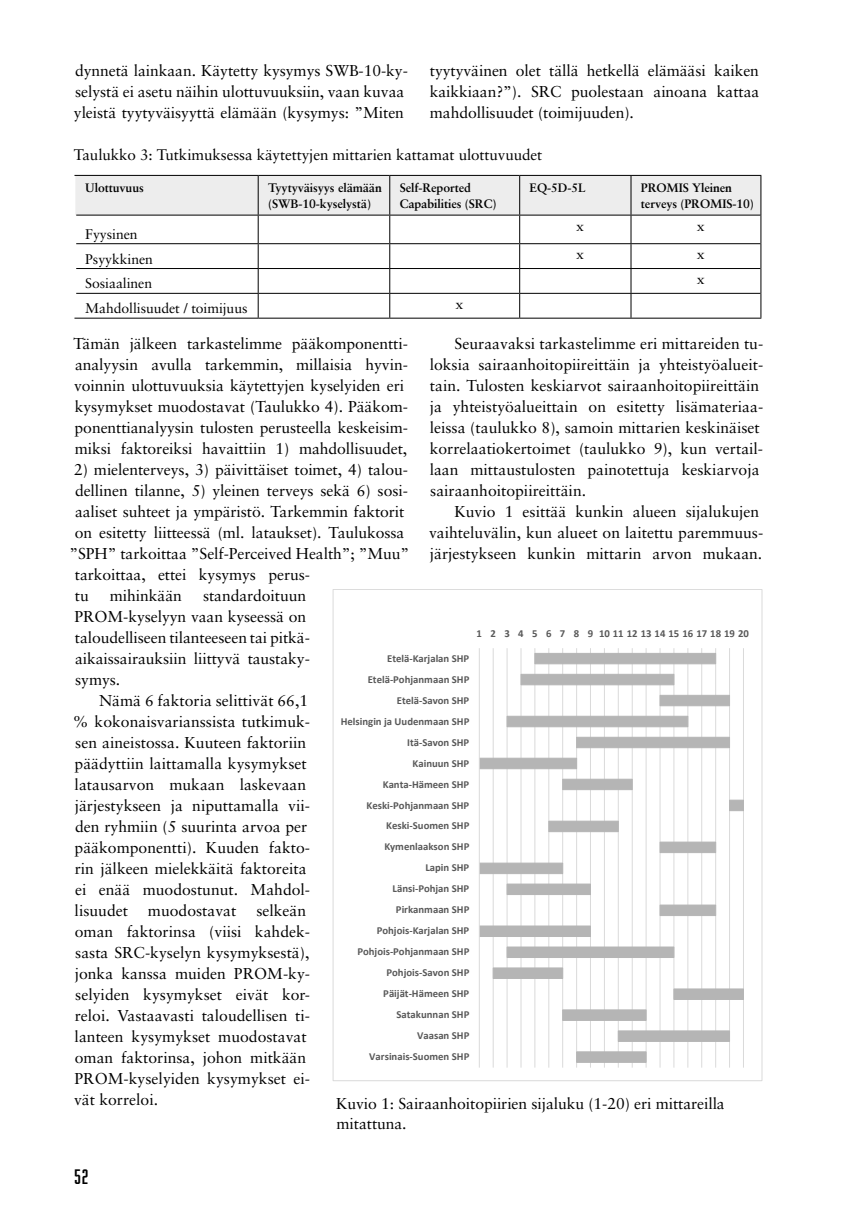
<style>
.page{position:relative;width:859px;height:1226px;background:#fff}
.page>*{position:absolute;margin:0;border:0;box-sizing:border-box;transform-origin:0 0}
.t1{font:19.25px "Abolition";color:#000}
.t2{font:15.75px/21px "Sabon LT Pro";color:#000}
.t3{font:15.22px "Sabon LT Pro";letter-spacing:-.005em;color:#000}
.t4{font:14px "Sabon LT Pro";letter-spacing:-.005em;color:#000}
.t5{font:700 12.25px/15.8px "Sabon LT Pro";letter-spacing:-.005em;color:#000}
.t6{font:700 10.67px/21px "Calibri";color:#595959;text-align:right}
</style>
<div class="page">
<hr style="left:74px;top:175px;width:184px;height:1px;background:#000">
<svg style="left:75px;top:175px;width:686px;height:143px"></svg>
<hr style="left:74px;top:318px;width:184px;height:1px;background:#000">
<hr style="left:258px;top:318px;width:131px;height:1px;background:#000">
<hr style="left:389px;top:318px;width:130px;height:1px;background:#000">
<hr style="left:519px;top:318px;width:111px;height:1px;background:#000">
<hr style="left:630px;top:318px;width:131px;height:1px;background:#000">
<hr style="left:492px;top:648px;width:1px;height:419px;background:#dadada">
<hr style="left:506px;top:648px;width:1px;height:419px;background:#dadada">
<hr style="left:520px;top:648px;width:1px;height:419px;background:#dadada">
<hr style="left:534px;top:648px;width:1px;height:419px;background:#dadada">
<hr style="left:548px;top:648px;width:1px;height:419px;background:#dadada">
<hr style="left:562px;top:648px;width:1px;height:419px;background:#dadada">
<hr style="left:576px;top:648px;width:1px;height:419px;background:#dadada">
<hr style="left:589px;top:648px;width:1px;height:419px;background:#dadada">
<hr style="left:603px;top:648px;width:1px;height:419px;background:#dadada">
<hr style="left:617px;top:648px;width:1px;height:419px;background:#dadada">
<hr style="left:631px;top:648px;width:1px;height:419px;background:#dadada">
<hr style="left:645px;top:648px;width:1px;height:419px;background:#dadada">
<hr style="left:659px;top:648px;width:1px;height:419px;background:#dadada">
<hr style="left:673px;top:648px;width:1px;height:419px;background:#dadada">
<hr style="left:687px;top:648px;width:1px;height:419px;background:#dadada">
<hr style="left:701px;top:648px;width:1px;height:419px;background:#dadada">
<hr style="left:715px;top:648px;width:1px;height:419px;background:#dadada">
<hr style="left:728px;top:648px;width:1px;height:419px;background:#dadada">
<hr style="left:742px;top:648px;width:1px;height:419px;background:#dadada">
<svg style="left:479px;top:652px;width:265px;height:411px"></svg>
<hr style="left:478px;top:648px;width:1px;height:419px;background:#dadada">
<p class="t2" style="left:74px;top:59px;width:335px">dynnetä lainkaan. Käytetty kysymys SWB-10-ky&shy;selystä ei asetu näihin ulottuvuuksiin, vaan kuvaa yleistä tyytyväisyyttä elämään (kysymys: ”Miten</p>
<p class="t2" style="left:429px;top:59px;width:331px;text-align:justify">tyytyväinen olet tällä hetkellä elämääsi kaiken kaikkiaan?”). SRC puolestaan ainoana kattaa mahdollisuudet (toimijuuden).</p>
<p class="t3" style="left:74px;top:145px;width:470px">Taulukko 3: Tutkimuksessa käytettyjen mittarien kattamat ulottuvuudet</p>
<p class="t5" style="left:85px;top:179px;width:60px">Ulottuvuus</p>
<p class="t5" style="left:268px;top:179px;width:115px">Tyytyväisyys elämään (SWB-10-kyselystä)</p>
<p class="t5" style="left:399px;top:179px;width:98px">Self-Reported<br>Capabilities (SRC)</p>
<p class="t5" style="left:529px;top:179px;width:57px">EQ-5D-5L</p>
<p class="t5" style="left:640px;top:179px;width:115px">PROMIS Yleinen terveys (PROMIS-10)</p>
<p class="t4" style="left:85px;top:225px;width:54px">Fyysinen</p>
<p class="t4" style="left:576px;top:217px;width:9px">x</p>
<p class="t4" style="left:696px;top:217px;width:9px">x</p>
<p class="t4" style="left:85px;top:250px;width:69px">Psyykkinen</p>
<p class="t4" style="left:576px;top:246px;width:9px">x</p>
<p class="t4" style="left:696px;top:246px;width:9px">x</p>
<p class="t4" style="left:85px;top:275px;width:68px">Sosiaalinen</p>
<p class="t4" style="left:696px;top:270px;width:9px">x</p>
<p class="t4" style="left:85px;top:299px;width:164px">Mahdollisuudet / toimijuus</p>
<p class="t4" style="left:455px;top:295px;width:9px">x</p>
<p class="t2" style="left:73px;top:332px;width:336px">Tämän jälkeen tarkastelimme pääkomponentti&shy;analyysin avulla tarkemmin, millaisia hyvin&shy;voinnin ulottuvuuksia käytettyjen kyselyiden eri kysymykset muodostavat (Taulukko 4). Pääkom&shy;ponenttianalyysin tulosten perusteella keskeisim&shy;miksi faktoreiksi havaittiin 1) mahdollisuudet,</p>
<p class="t2" style="left:74px;top:458px;width:335px">2) mielenterveys, 3) päivittäiset toimet, 4) talou-</p>
<p class="t2" style="left:75px;top:479px;width:334px">dellinen tilanne, 5) yleinen terveys sekä 6) sosi-</p>
<p class="t2" style="left:75px;top:500px;width:331px">aaliset suhteet ja ympäristö. Tarkemmin faktorit</p>
<p class="t2" style="left:75px;top:521px;width:331px">on esitetty liitteessä (ml. lataukset). Taulukossa</p>
<p class="t2" style="left:69px;top:542px;width:341px">”SPH” tarkoittaa ”Self-Perceived Health”; ”Muu”</p>
<p class="t2" style="left:75px;top:563px;width:236px">tarkoittaa, ettei kysymys perus-</p>
<p class="t2" style="left:75px;top:584px;width:15px">tu</p>
<p class="t2" style="left:110px;top:584px;width:73px">mihinkään</p>
<p class="t2" style="left:429px;top:332px;width:335px;text-indent:25px">Seuraavaksi tarkastelimme eri mittareiden tu&shy;loksia sairaanhoitopiireittäin ja yhteistyöalueit&shy;tain. Tulosten keskiarvot sairaanhoitopiireittäin ja yhteistyöalueittain on esitetty lisämateriaa&shy;leissa (taulukko 8), samoin mittarien keskinäiset korrelaatiokertoimet (taulukko 9), kun vertail&shy;laan mittaustulosten painotettuja keskiarvoja sairaanhoitopiireittäin.</p>
<p class="t2" style="left:429px;top:500px;width:335px;text-indent:25px">Kuvio 1 esittää kunkin alueen sijalukujen vaihteluvälin, kun alueet on laitettu paremmuus&shy;järjestykseen kunkin mittarin arvon mukaan.</p>
<p class="t2" style="left:74px;top:584px;width:237px;text-indent:128px">standardoituun<br>PROM-kyselyyn vaan kyseessä on taloudelliseen tilanteeseen tai pitkä-- aikaissairauksiin liittyvä taustaky&shy;symys.</p>
<p class="t2" style="left:73px;top:689px;width:239px;text-indent:26px">Nämä 6 faktoria selittivät 66,1 % kokonaisvarianssista tutkimuk&shy;sen aineistossa. Kuuteen faktoriin päädyttiin laittamalla kysymykset latausarvon mukaan laskevaan järjestykseen ja niputtamalla vii&shy;den ryhmiin (5 suurinta arvoa per pääkomponentti). Kuuden fakto&shy;rin jälkeen mielekkäitä faktoreita ei enää muodostunut. Mahdol&shy;lisuudet</p>
<p class="t6" style="left:476px;top:623px;width:274px">1 2 3 4 5 6 7 8 9 1011121314151617181920</p>
<p class="t6" style="left:340px;top:647px;width:130px">Etelä-Karjalan SHP<br>Etelä-Pohjanmaan SHP<br>Etelä-Savon SHP<br>Helsingin ja Uudenmaan SHP<br>Itä-Savon SHP<br>Kainuun SHP<br>Kanta-Hämeen SHP<br>Keski-Pohjanmaan SHP<br>Keski-Suomen SHP<br>Kymenlaakson SHP<br>Lapin SHP<br>Länsi-Pohjan SHP<br>Pirkanmaan SHP<br>Pohjois-Karjalan SHP<br>Pohjois-Pohjanmaan SHP<br>Pohjois-Savon SHP<br>Päijät-Hämeen SHP<br>Satakunnan SHP<br>Vaasan SHP<br>Varsinais-Suomen SHP</p>
<p class="t2" style="left:336px;top:1093px;width:390px;line-height:19.2px">Kuvio 1: Sairaanhoitopiirien sijaluku (1-20) eri mittareilla mitattuna.</p>
<p class="t2" style="left:74px;top:899px;width:237px;text-indent:182px">selkeän oman faktorinsa (viisi kahdek&shy;sasta SRC-kyselyn kysymyksestä), jonka kanssa muiden PROM-ky&shy;selyiden kysymykset eivät kor&shy;reloi. Vastaavasti taloudellisen ti&shy;lanteen kysymykset muodostavat oman faktorinsa, johon mitkään<br>PROM-kyselyiden kysymykset ei&shy;vät korreloi.</p>
<p class="t2" style="left:148px;top:899px;width:90px">muodostavat</p>
<p class="t1" style="left:74px;top:1165px;width:15px">52</p>
</div>
